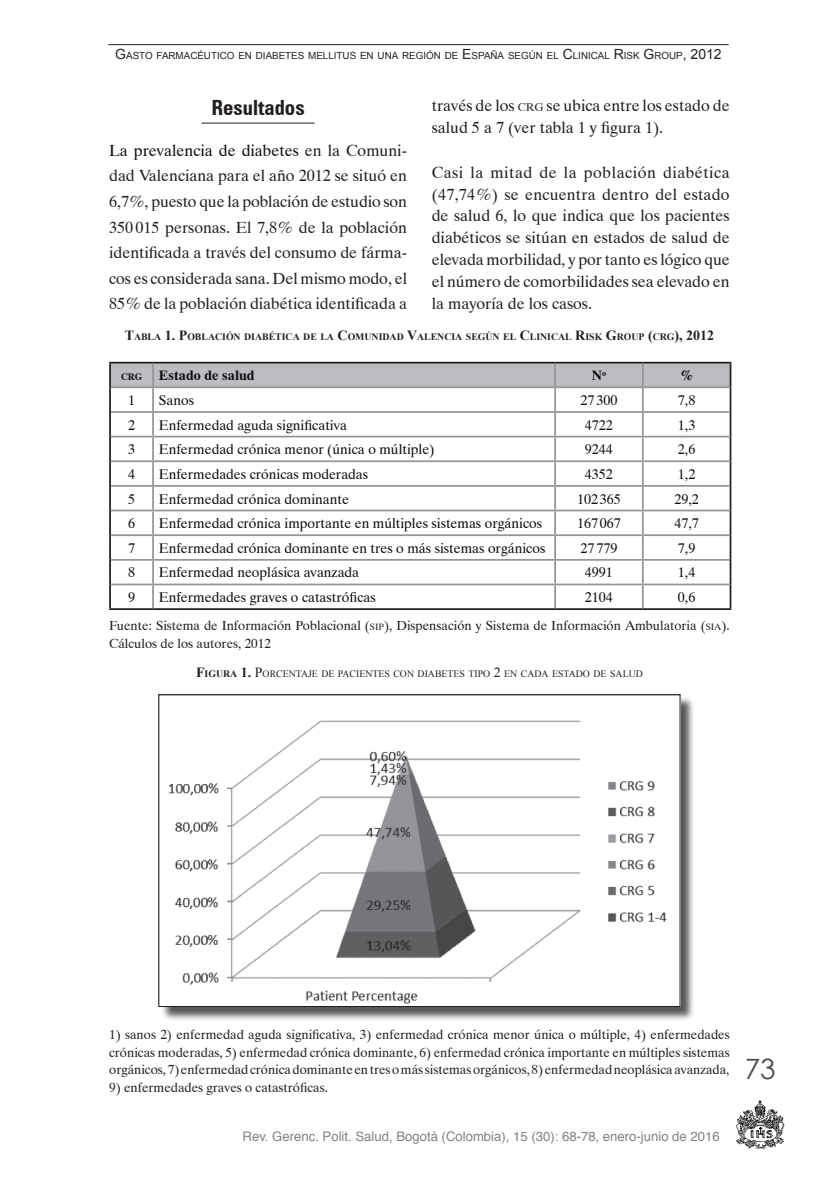
<style>
.page{position:relative;width:819px;height:1191px;background:#fff}
.page>*{position:absolute;margin:0;border:0;box-sizing:border-box;transform-origin:0 0}
.t1{font:28px "Century Gothic";color:#4b4c4d}
.inter-1{font:700 condensed 21px "Zurich BT";color:#231f20}
._1Texto{font:16.1px/21.9px "Dutch 801 BT";color:#231f20;text-align:justify}
._1Texto-2{font:14px "Dutch 801 BT";color:#0d0d0d}
._1Texto-3{font:700 14px "Dutch 801 BT";color:#0d0d0d}
.pie_cuadros{font:13.12px/17.5px "Dutch 801 BT";color:#231f20}
.t2{font:13.12px "Helvetica";color:#808285}
.t3{font:9.8px "Arial";color:#231f20}
.tii-cuadro{font:700 9.8px "Times New Roman";color:#231f20}
.tii-cuadro-2{font:9.8px "Times New Roman";color:#231f20}
._1Texto-4{font:700 9.8px "Dutch 801 BT";color:#0d0d0d}
.s1{font-size:14px}
.s2{font-size:11.2px}
.s3{font-size:9.1px}
.s4{font-weight:700;font-size:14px}
.s5{font-weight:700}
.s6{color:#0d0d0d}
</style>
<div class="page">
<img style="left:736px;top:1100px;width:48px;height:49px">
<hr style="left:108px;top:44px;width:620px;height:1px;background:#231f20">
<hr style="left:201px;top:123px;width:114px;height:1px;background:#231f20">
<hr style="left:109px;top:362px;width:44px;height:1px;background:#231f20">
<hr style="left:109px;top:363px;width:2px;height:24px;background:#231f20">
<hr style="left:153px;top:362px;width:402px;height:1px;background:#231f20">
<hr style="left:555px;top:362px;width:87px;height:1px;background:#231f20">
<hr style="left:642px;top:362px;width:89px;height:1px;background:#231f20">
<hr style="left:729px;top:363px;width:2px;height:24px;background:#231f20">
<hr style="left:109px;top:387px;width:2px;height:25px;background:#231f20">
<hr style="left:729px;top:387px;width:2px;height:25px;background:#231f20">
<hr style="left:109px;top:412px;width:2px;height:24px;background:#231f20">
<hr style="left:729px;top:412px;width:2px;height:24px;background:#231f20">
<hr style="left:109px;top:436px;width:2px;height:25px;background:#231f20">
<hr style="left:729px;top:436px;width:2px;height:25px;background:#231f20">
<hr style="left:109px;top:461px;width:2px;height:25px;background:#231f20">
<hr style="left:729px;top:461px;width:2px;height:25px;background:#231f20">
<hr style="left:109px;top:486px;width:2px;height:24px;background:#231f20">
<hr style="left:729px;top:486px;width:2px;height:24px;background:#231f20">
<hr style="left:109px;top:510px;width:2px;height:25px;background:#231f20">
<hr style="left:729px;top:510px;width:2px;height:25px;background:#231f20">
<hr style="left:109px;top:535px;width:2px;height:25px;background:#231f20">
<hr style="left:729px;top:535px;width:2px;height:25px;background:#231f20">
<hr style="left:109px;top:560px;width:2px;height:24px;background:#231f20">
<hr style="left:729px;top:560px;width:2px;height:24px;background:#231f20">
<hr style="left:109px;top:584px;width:2px;height:24px;background:#231f20">
<hr style="left:729px;top:584px;width:2px;height:24px;background:#231f20">
<hr style="left:109px;top:608px;width:44px;height:2px;background:#231f20">
<hr style="left:153px;top:608px;width:402px;height:2px;background:#231f20">
<hr style="left:555px;top:608px;width:87px;height:2px;background:#231f20">
<hr style="left:642px;top:608px;width:89px;height:2px;background:#231f20">
<svg style="left:110px;top:363px;width:620px;height:245px"></svg>
<div style="left:160px;top:696px;width:535px;height:326px;background:#231f20;opacity:.75"></div>
<img style="left:160px;top:696px;width:518px;height:308px">
<div style="left:158px;top:694px;width:522px;height:312px;border:1px solid #231f20"></div>
<p class="t3" style="left:115px;top:49px;width:608px"><span class="s1">G</span>ASTO FARMACÉUTICO EN DIABETES MELLITUS EN UNA REGIÓN DE <span class="s1">E</span>SPAÑA SEGÚN EL <span class="s1">C</span>LINICAL <span class="s1">R</span>ISK <span class="s1">G</span>ROUP<span class="s1">, 2012</span></p>
<p class="_1Texto" style="left:432px;top:94px;width:299px">través de los <span class="s2">CRG</span> se ubica entre los estado de salud 5 a 7 (ver tabla 1 y figura 1).</p>
<p class="_1Texto" style="left:432px;top:160px;width:299px">Casi la mitad de la población diabética (47,74%) se encuentra dentro del estado de salud 6, lo que indica que los pacientes diabéticos se sitúan en estados de salud de elevada morbilidad, y por tanto es lógico que el número de comorbilidades sea elevado en la mayoría de los casos.</p>
<p class="tii-cuadro" style="left:125px;top:330px;width:591px"><span class="s1">T</span>ABLA <span class="s1">1. P</span>OBLACIÓN DIABÉTICA DE LA <span class="s1">C</span>OMUNIDAD <span class="s1">V</span>ALENCIA SEGÚN EL <span class="s1">C</span>LINICAL <span class="s1">R</span>ISK <span class="s1">G</span>ROUP <span class="s1">(</span>CRG<span class="s1">), 2012</span></p>
<p class="_1Texto-4" style="left:121px;top:371px;width:23px">crg</p>
<p class="_1Texto-3" style="left:159px;top:367px;width:97px">Estado de salud</p>
<p class="_1Texto-3" style="left:591px;top:367px;width:16px">N<sup>o</sup></p>
<p class="_1Texto-3" style="left:681px;top:367px;width:13px">%</p>
<p class="_1Texto-2" style="left:128px;top:390px;width:8px">1</p>
<p class="_1Texto-2" style="left:159px;top:390px;width:37px">Sanos</p>
<p class="_1Texto-2" style="left:580px;top:390px;width:38px">27300</p>
<p class="_1Texto-2" style="left:678px;top:390px;width:19px">7,8</p>
<p class="_1Texto-2" style="left:128px;top:415px;width:8px">2</p>
<p class="_1Texto-2" style="left:159px;top:415px;width:189px">Enfermedad aguda significativa</p>
<p class="_1Texto-2" style="left:585px;top:415px;width:29px">4722</p>
<p class="_1Texto-2" style="left:678px;top:415px;width:19px">1,3</p>
<p class="_1Texto-2" style="left:128px;top:439px;width:8px">3</p>
<p class="_1Texto-2" style="left:159px;top:439px;width:277px">Enfermedad crónica menor (única o múltiple)</p>
<p class="_1Texto-2" style="left:585px;top:439px;width:29px">9244</p>
<p class="_1Texto-2" style="left:678px;top:439px;width:19px">2,6</p>
<p class="_1Texto-2" style="left:128px;top:464px;width:8px">4</p>
<p class="_1Texto-2" style="left:159px;top:464px;width:211px">Enfermedades crónicas moderadas</p>
<p class="_1Texto-2" style="left:585px;top:464px;width:29px">4352</p>
<p class="_1Texto-2" style="left:678px;top:464px;width:19px">1,2</p>
<p class="_1Texto-2" style="left:128px;top:489px;width:8px">5</p>
<p class="_1Texto-2" style="left:159px;top:489px;width:191px">Enfermedad crónica dominante</p>
<p class="_1Texto-2" style="left:577px;top:489px;width:45px">102365</p>
<p class="_1Texto-2" style="left:674px;top:489px;width:26px">29,2</p>
<p class="_1Texto-2" style="left:128px;top:513px;width:8px">6</p>
<p class="_1Texto-2" style="left:159px;top:513px;width:385px">Enfermedad crónica importante en múltiples sistemas orgánicos</p>
<p class="_1Texto-2" style="left:577px;top:513px;width:45px">167067</p>
<p class="_1Texto-2" style="left:674px;top:513px;width:26px">47,7</p>
<p class="_1Texto-2" style="left:128px;top:538px;width:8px">7</p>
<p class="_1Texto-2" style="left:159px;top:538px;width:388px">Enfermedad crónica dominante en tres o más sistemas orgánicos</p>
<p class="_1Texto-2" style="left:580px;top:538px;width:38px">27779</p>
<p class="_1Texto-2" style="left:678px;top:538px;width:19px">7,9</p>
<p class="_1Texto-2" style="left:128px;top:562px;width:8px">8</p>
<p class="_1Texto-2" style="left:159px;top:562px;width:202px">Enfermedad neoplásica avanzada</p>
<p class="_1Texto-2" style="left:585px;top:562px;width:29px">4991</p>
<p class="_1Texto-2" style="left:678px;top:562px;width:19px">1,4</p>
<p class="_1Texto-2" style="left:128px;top:587px;width:8px">9</p>
<p class="_1Texto-2" style="left:159px;top:587px;width:218px">Enfermedades graves o catastróficas</p>
<p class="_1Texto-2" style="left:585px;top:587px;width:29px">2104</p>
<p class="_1Texto-2" style="left:678px;top:587px;width:19px">0,6</p>
<p class="pie_cuadros" style="left:109px;top:616px;width:622px">Fuente: Sistema de Información Poblacional (<span class="s3">SIP</span>), Dispensación y Sistema de Información Ambulatoria (<span class="s3">SIA</span>).<br>Cálculos de los autores, 2012</p>
<p class="tii-cuadro-2" style="left:196px;top:667px;width:448px"><span class="s4">F</span><span class="s5">IGURA</span> <span class="s4">1.</span> <span class="s1">P</span>ORCENTAJE DE PACIENTES CON DIABETES TIPO <span class="s1">2</span> EN CADA ESTADO DE SALUD</p>
<p class="inter-1" style="left:211px;top:95px;width:95px">Resultados</p>
<p class="_1Texto" style="left:109px;top:137px;width:299px;line-height:25.6px"><span class="s6">La prevalencia de diabetes</span> en la Comuni&shy;dad Valenciana para el año 2012 se situó en 6,7%, puesto que la población de estudio son 350015 personas. El 7,8% de la población identificada a través del consumo de fárma&shy;cos es considerada sana. Del mismo modo, el 85% de la población diabética identificada a</p>
<p class="pie_cuadros" style="left:109px;top:1025px;width:622px;text-align:justify">1) sanos 2) enfermedad aguda significativa, 3) enfermedad crónica menor única o múltiple, 4) enfermedades crónicas moderadas, 5) enfermedad crónica dominante, 6) enfermedad crónica importante en múltiples sistemas orgánicos, 7) enfermedad crónica dominante en tres o más sistemas orgánicos, 8) enfermedad neoplásica avanzada,</p>
<p class="pie_cuadros" style="left:109px;top:1077px;width:220px">9) enfermedades graves o catastróficas.</p>
<p class="t2" style="left:242px;top:1125px;width:478px">Rev. Gerenc. Polit. Salud, Bogotá (Colombia), 15 (30): 68-78, enero-junio de 2016</p>
<h1 class="t1" style="left:744px;top:1051px;width:33px">73</h1>
</div>
